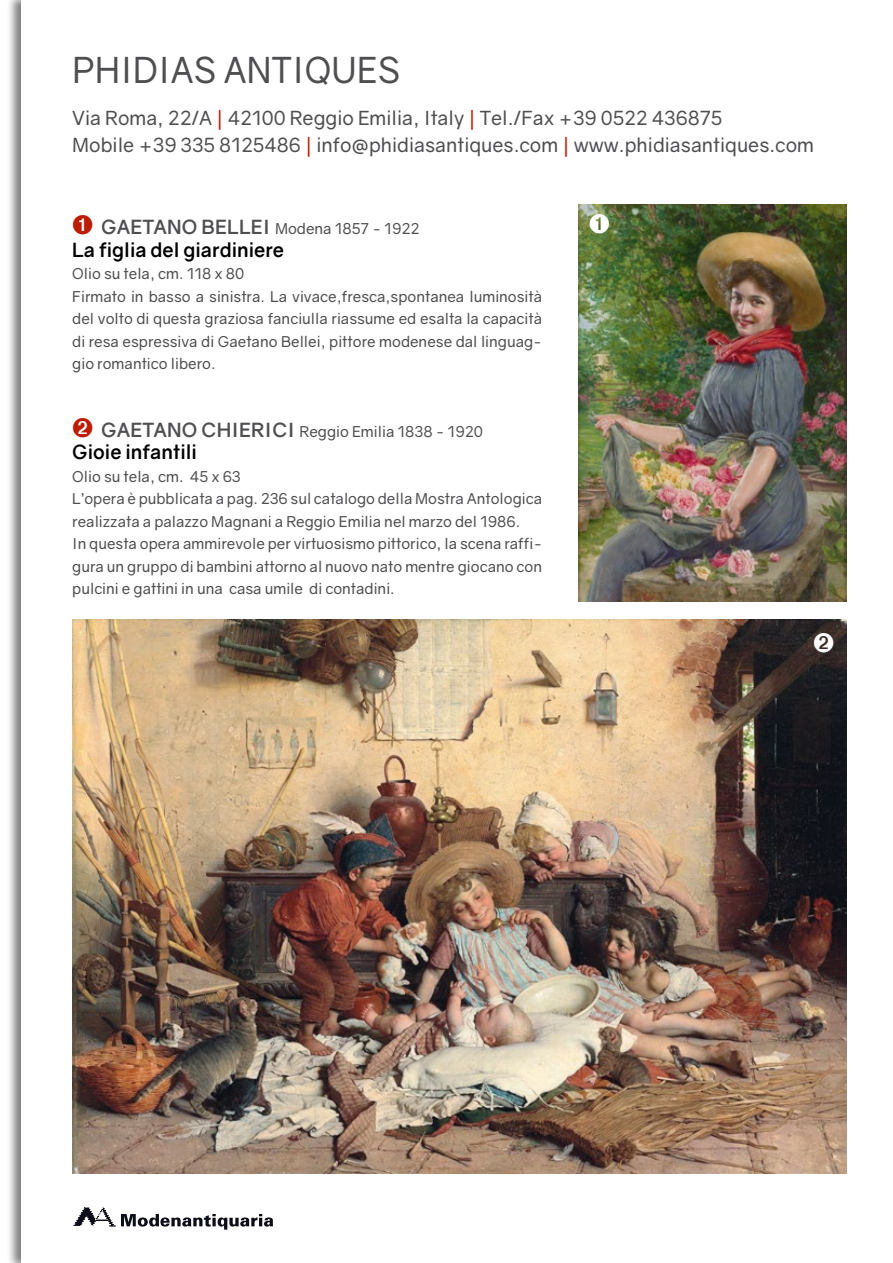
<style>
.page{position:relative;width:893px;height:1263px;background:#fff}
.page>*{position:absolute;margin:0;border:0;box-sizing:border-box;transform-origin:0 0}
.t1{font:36px "Gravity";letter-spacing:.01em;color:#4f4e51;scale:.95 1}
.t2{font:19.5px/27px "Gravity";color:#4f4e51}
.t3{font:700 19.5px "Gravity";color:#000}
.t4{font:15px/22.5px "Gravity";color:#4f4e51}
.s1{color:#bc1c03}
.s2{font-weight:700;font-size:19.5px}
</style>
<div class="page">
<div style="left:6px;top:0;width:67px;height:1263px;background:#000;opacity:.5"></div>
<div style="left:21px;top:0;width:50px;height:1263px;background:#fff"></div>
<svg style="left:74px;top:1207px;width:199px;height:22px"></svg>
<img style="left:72px;top:619px;width:774px;height:555px">
<img style="left:578px;top:204px;width:268px;height:398px">
<svg style="left:590px;top:214px;width:19px;height:19px"></svg>
<svg style="left:814px;top:633px;width:19px;height:19px"></svg>
<h1 class="t1" style="left:72px;top:48px;width:346px">Phi dias Anti ques</h1>
<h2 class="t2" style="left:72px;top:104px;width:743px">Via Roma, 22/A <span class="s1">|</span> 42100 Reggio Emilia, Italy <span class="s1">|</span> Tel./Fax +39 0522 436875<br>Mobile +39 335 8125486 <span class="s1">|</span> info@phidiasantiques.com <span class="s1">|</span> www.phidiasantiques.com</h2>
<p class="t4" style="left:72px;top:217px;width:349px"><span class="s1">➊</span> <span class="s2">GAETANO BELLEI</span> Modena 1857 - 1922</p>
<h2 class="t3" style="left:72px;top:237px;width:213px">LA FIGLIA DEL GIARDINIERE</h2>
<p class="t4" style="left:72px;top:262px;width:471px">Olio su tela, cm. 118 x 80<br>Firmato in basso a sinistra. La vivace,fresca,spontanea luminosità del volto di questa graziosa fanciulla riassume ed esalta la capacità di resa espressiva di Gaetano Bellei, pittore modenese dal linguag&shy;gio romantico libero.</p>
<p class="t4" style="left:72px;top:420px;width:412px"><span class="s1">➋</span> <span class="s2">GAETANO CHIERICI</span> Reggio Emilia 1838 - 1920</p>
<h2 class="t3" style="left:72px;top:440px;width:126px">GIOIE INFANTILI</h2>
<p class="t4" style="left:72px;top:465px;width:471px">Olio su tela, cm. 45 x 63<br>L’opera è pubblicata a pag. 236 sul catalogo della Mostra Antologica realizzata a palazzo Magnani a Reggio Emilia nel marzo del 1986.<br>In questa opera ammirevole per virtuosismo pittorico, la scena raffi&shy;gura un gruppo di bambini attorno al nuovo nato mentre giocano con pulcini e gattini in una casa umile di contadini.</p>
</div>
